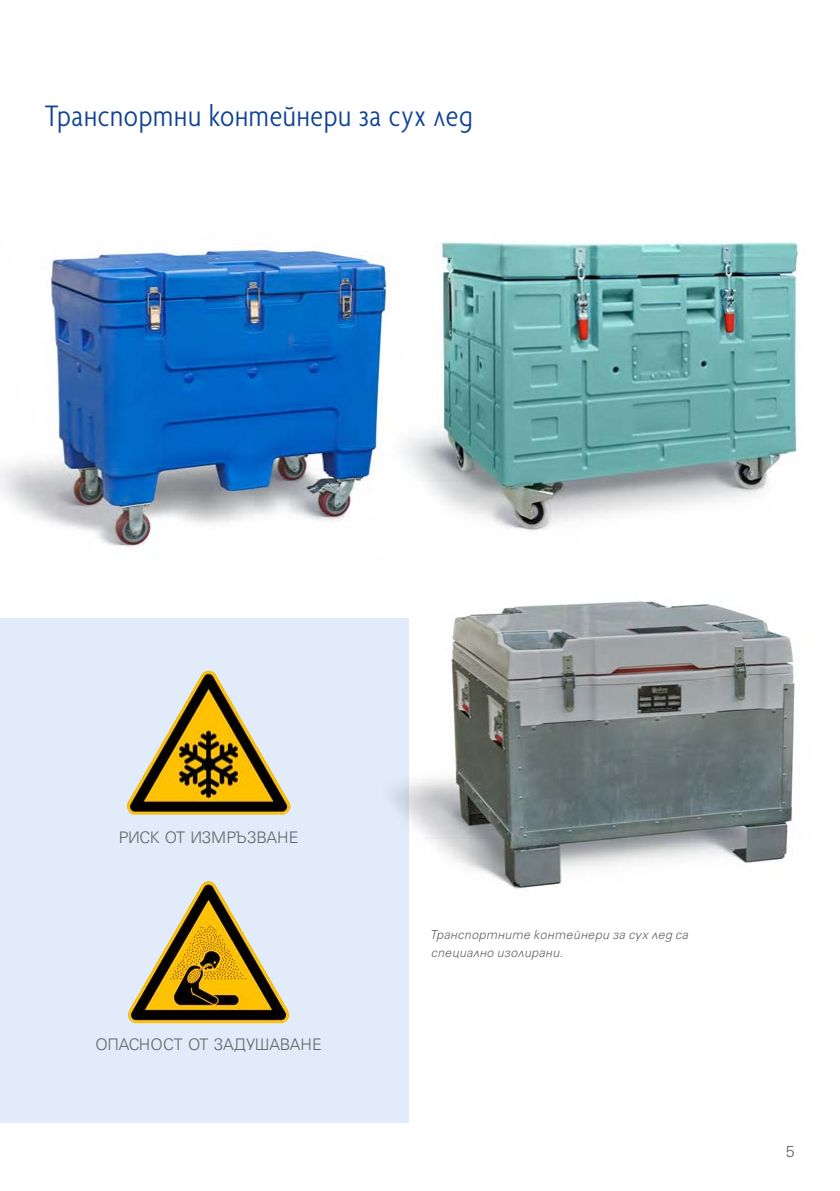
<style>
.page{position:relative;width:840px;height:1191px;background:#fff}
.page>*{position:absolute;margin:0;border:0;box-sizing:border-box;transform-origin:0 0}
.t1{font:300 condensed 32px "Agenda Bg";letter-spacing:.025em;color:#0f4295}
.t2{font:300 18px "Universum Bg";letter-spacing:-.005em;color:#636362}
.t3{font:italic 300 14px/18px "Universum Bg";letter-spacing:.03em;color:#636362}
</style>
<div class="page">
<img style="left:371px;top:601px;width:424px;height:331px">
<div style="left:0;top:619px;width:408px;height:504px;background:#e1ebf9"></div>
<img style="left:390px;top:241px;width:408px;height:289px">
<img style="left:0;top:244px;width:390px;height:303px">
<img style="left:126px;top:670px;width:165px;height:144px">
<img style="left:127px;top:881px;width:163px;height:142px">
<h1 class="t1" style="left:45px;top:97px;width:429px">Транспортни контейнери за сух лед</h1>
<p class="t2" style="left:119px;top:828px;width:181px">РИСК ОТ ИЗМРЪЗВАНЕ</p>
<p class="t2" style="left:95px;top:1035px;width:228px">ОПАСНОСТ ОТ ЗАДУШАВАНЕ</p>
<p class="t3" style="left:431px;top:926px;width:259px">Транспортните контейнери за сух лед са специално изолирани.</p>
<p class="t2" style="left:785px;top:1142px;width:10px">5</p>
</div>
